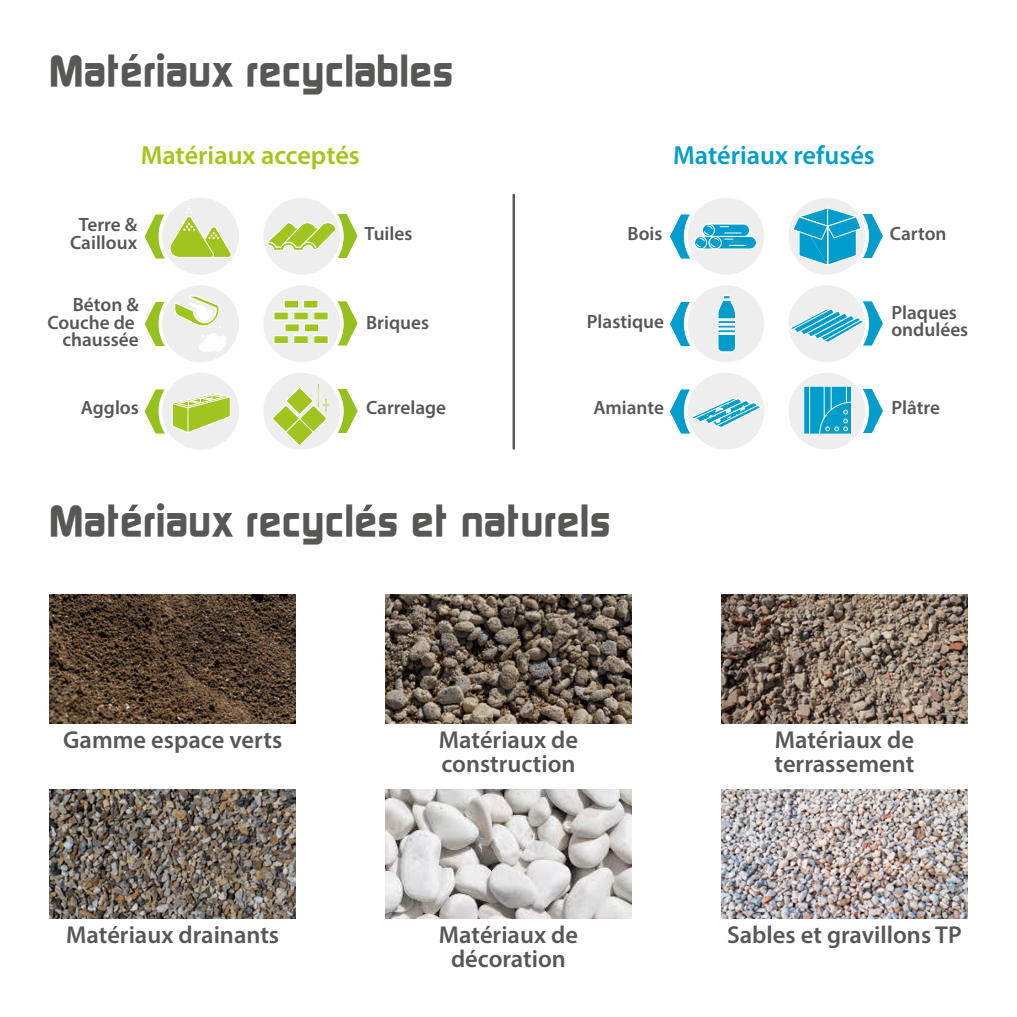
<style>
.page{position:relative;width:1017px;height:1017px;background:#fff}
.page>*{position:absolute;margin:0;border:0;box-sizing:border-box;transform-origin:0 0}
.t1{font:42px "Bazouk SSK Bold";letter-spacing:.025em;color:#575756}
.t2{font:600 26.25px "Myriad Pro";color:#a2c617}
.t3{font:600 26.25px "Myriad Pro";color:#009dcc}
.t4{font:600 24.5px/24.5px "Myriad Pro";color:#575756}
.t5{font:600 19.25px/17.5px "Myriad Pro";color:#575756;text-align:center}
</style>
<div class="page">
<div style="left:162px;top:373px;width:77px;height:77px;background:#eee;border-radius:50%"></div>
<div style="left:263px;top:373px;width:77px;height:77px;background:#eee;border-radius:50%"></div>
<div style="left:263px;top:198px;width:77px;height:77px;background:#eee;border-radius:50%"></div>
<svg style="left:271px;top:384px;width:58px;height:63px"></svg>
<div style="left:162px;top:198px;width:77px;height:77px;background:#eee;border-radius:50%"></div>
<div style="left:162px;top:285px;width:77px;height:77px;background:#eee;border-radius:50%"></div>
<svg style="left:144px;top:302px;width:23px;height:45px"></svg>
<svg style="left:337px;top:388px;width:21px;height:45px"></svg>
<div style="left:263px;top:285px;width:77px;height:77px;background:#eee;border-radius:50%"></div>
<svg style="left:337px;top:301px;width:21px;height:45px"></svg>
<svg style="left:263px;top:213px;width:95px;height:73px"></svg>
<svg style="left:144px;top:389px;width:87px;height:45px"></svg>
<svg style="left:144px;top:206px;width:87px;height:53px"></svg>
<div style="left:274px;top:312px;width:14px;height:8px;background:#a1c51f"></div>
<div style="left:274px;top:312px;width:15px;height:8px;border:1px solid #fff"></div>
<div style="left:294px;top:312px;width:14px;height:8px;background:#a1c51f"></div>
<div style="left:314px;top:312px;width:14px;height:8px;background:#a1c51f"></div>
<div style="left:274px;top:336px;width:14px;height:8px;background:#a1c51f"></div>
<div style="left:274px;top:335px;width:15px;height:9px;border:1px solid #fff"></div>
<div style="left:294px;top:336px;width:14px;height:8px;background:#a1c51f"></div>
<div style="left:294px;top:335px;width:15px;height:9px;border:1px solid #fff"></div>
<div style="left:314px;top:336px;width:14px;height:8px;background:#a1c51f"></div>
<div style="left:313px;top:335px;width:15px;height:9px;border:1px solid #fff"></div>
<div style="left:285px;top:324px;width:14px;height:8px;background:#a1c51f"></div>
<div style="left:285px;top:324px;width:15px;height:8px;border:1px solid #fff"></div>
<div style="left:304px;top:324px;width:15px;height:8px;background:#a1c51f"></div>
<div style="left:304px;top:324px;width:15px;height:8px;border:1px solid #fff"></div>
<div style="left:284px;top:300px;width:15px;height:8px;background:#a1c51f"></div>
<div style="left:284px;top:300px;width:15px;height:8px;border:1px solid #fff"></div>
<div style="left:304px;top:300px;width:14px;height:8px;background:#a1c51f"></div>
<div style="left:303px;top:300px;width:15px;height:8px;border:1px solid #fff"></div>
<svg style="left:174px;top:295px;width:52px;height:57px"></svg>
<div style="left:687px;top:198px;width:77px;height:77px;background:#eee;border-radius:50%"></div>
<div style="left:687px;top:285px;width:77px;height:77px;background:#eee;border-radius:50%"></div>
<svg style="left:670px;top:302px;width:22px;height:45px"></svg>
<div style="left:687px;top:373px;width:77px;height:77px;background:#eee;border-radius:50%"></div>
<div style="left:788px;top:373px;width:77px;height:77px;background:#eee;border-radius:50%"></div>
<svg style="left:862px;top:388px;width:22px;height:46px"></svg>
<div style="left:788px;top:285px;width:77px;height:77px;background:#eee;border-radius:50%"></div>
<div style="left:788px;top:198px;width:77px;height:77px;background:#eee;border-radius:50%"></div>
<svg style="left:792px;top:207px;width:92px;height:59px"></svg>
<svg style="left:788px;top:301px;width:95px;height:46px"></svg>
<svg style="left:669px;top:388px;width:94px;height:46px"></svg>
<div style="left:702px;top:224px;width:48px;height:13px;background:#009dcc;border-radius:6px"></div>
<div style="left:702px;top:224px;width:48px;height:13px;border:1px solid #fff;border-radius:6px"></div>
<div style="left:709px;top:236px;width:47px;height:13px;background:#009dcc;border-radius:6px"></div>
<div style="left:709px;top:236px;width:48px;height:13px;border:1px solid #fff;border-radius:6px"></div>
<svg style="left:669px;top:214px;width:77px;height:45px"></svg>
<svg style="left:718px;top:334px;width:18px;height:18px"></svg>
<svg style="left:718px;top:295px;width:18px;height:24px"></svg>
<div style="left:718px;top:320px;width:18px;height:4px;border:1px solid #fff"></div>
<div style="left:718px;top:325px;width:18px;height:3px;border:1px solid #fff"></div>
<div style="left:718px;top:330px;width:18px;height:3px;border:1px solid #fff"></div>
<svg style="left:803px;top:386px;width:49px;height:49px;background:#2cadd4"></svg>
<hr style="left:513px;top:194px;width:2px;height:256px;background:#575756">
<img style="left:50px;top:594px;width:246px;height:129px">
<img style="left:721px;top:594px;width:246px;height:129px">
<img style="left:50px;top:789px;width:246px;height:129px">
<img style="left:721px;top:789px;width:246px;height:129px">
<img style="left:385px;top:594px;width:247px;height:129px">
<img style="left:385px;top:789px;width:247px;height:129px">
<svg style="left:128px;top:54px;width:10px;height:7px"></svg>
<svg style="left:128px;top:505px;width:10px;height:6px"></svg>
<svg style="left:363px;top:505px;width:10px;height:6px"></svg>
<h1 class="t1" style="left:50px;top:50px;width:405px">Materiaux recyclables</h1>
<p class="t2" style="left:141px;top:139px;width:221px">Matériaux acceptés</p>
<p class="t5" style="left:70px;top:216px;width:69px">Terre &amp;<br>Cailloux</p>
<p class="t5" style="left:47px;top:295px;width:93px;text-align:right">Béton &amp;<br>Couche de chaussée</p>
<p class="t5" style="left:81px;top:399px;width:59px">Agglos</p>
<p class="t5" style="left:365px;top:224px;width:49px">Tuiles</p>
<p class="t5" style="left:366px;top:313px;width:64px">Briques</p>
<p class="t5" style="left:366px;top:399px;width:82px">Carrelage</p>
<p class="t3" style="left:673px;top:139px;width:203px">Matériaux refusés</p>
<p class="t5" style="left:627px;top:224px;width:36px">Bois</p>
<p class="t5" style="left:890px;top:224px;width:58px">Carton</p>
<p class="t5" style="left:587px;top:312px;width:79px">Plastique</p>
<p class="t5" style="left:593px;top:399px;width:72px">Amiante</p>
<p class="t5" style="left:891px;top:303px;width:78px;text-align:left">Plaques ondulées</p>
<p class="t5" style="left:891px;top:399px;width:50px">Plâtre</p>
<h1 class="t1" style="left:50px;top:500px;width:562px">Materiaux recycles et naturels</h1>
<p class="t4" style="left:63px;top:727px;width:221px">Gamme espace verts</p>
<p class="t4" style="left:775px;top:727px;width:141px">Matériaux de terrassement</p>
<p class="t4" style="left:439px;top:727px;width:141px">Matériaux de construction</p>
<p class="t4" style="left:66px;top:922px;width:214px">Matériaux drainants</p>
<p class="t4" style="left:439px;top:922px;width:141px;text-align:center">Matériaux de décoration</p>
<p class="t4" style="left:727px;top:922px;width:236px">Sables et gravillons TP</p>
</div>
